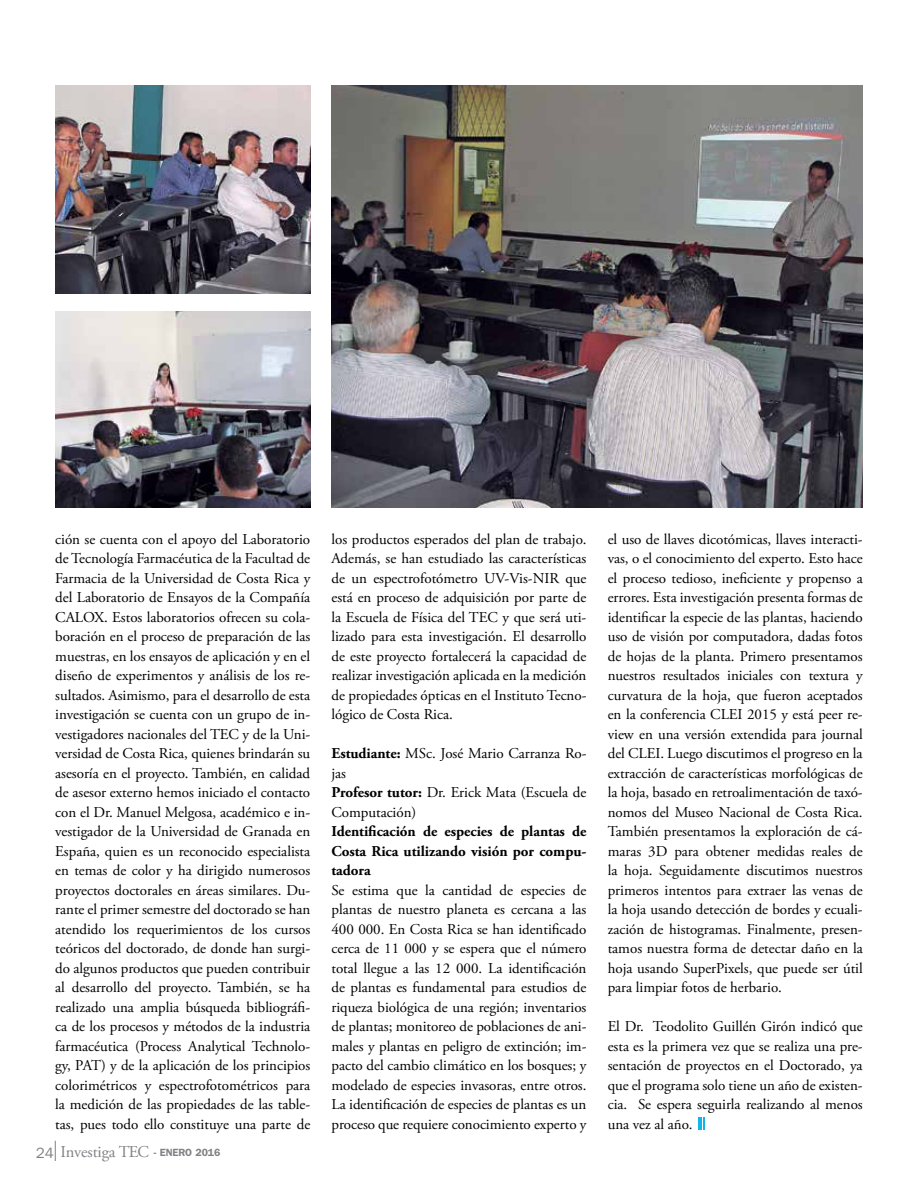
<style>
.page{position:relative;width:918px;height:1188px;background:#fff}
.page>*{position:absolute;margin:0;border:0;box-sizing:border-box;transform-origin:0 0}
.t1{font:16.5px "Adobe Garamond Pro";letter-spacing:-.01em;color:#808285}
.t2{font:15px/19.5px "Adobe Garamond Pro";letter-spacing:-.005em;color:#000;text-align:justify}
.t3{font:700 15px/19.5px "Adobe Garamond Pro";letter-spacing:-.005em;color:#000;text-align:justify}
.s1{font-weight:700}
.s2{font-family:"Franklin Gothic";font-size:15px}
.s3{font-family:"Franklin Gothic";font-weight:600;font-size:10.5px}
</style>
<div class="page">
<img style="left:332px;top:85px;width:531px;height:422px">
<img style="left:55px;top:85px;width:255px;height:208px">
<img style="left:55px;top:312px;width:255px;height:195px">
<svg style="left:699px;top:1117px;width:5px;height:12px"></svg>
<svg style="left:55px;top:1141px;width:1px;height:20px"></svg>
<p class="t2" style="left:55px;top:530px;width:257px">ción se cuenta con el apoyo del Laboratorio de Tecnología Farmacéutica de la Facultad de Farmacia de la Universidad de Costa Rica y del Laboratorio de Ensayos de la Compañía CALOX. Estos laboratorios ofrecen su cola&shy;boración en el proceso de preparación de las muestras, en los ensayos de aplicación y en el diseño de experimentos y análisis de los re&shy;sultados. Asimismo, para el desarrollo de esta investigación se cuenta con un grupo de in&shy;vestigadores nacionales del TEC y de la Uni&shy;versidad de Costa Rica, quienes brindarán su asesoría en el proyecto. También, en calidad de asesor externo hemos iniciado el contacto con el Dr. Manuel Melgosa, académico e in&shy;vestigador de la Universidad de Granada en España, quien es un reconocido especialista en temas de color y ha dirigido numerosos proyectos doctorales en áreas similares. Du&shy;rante el primer semestre del doctorado se han atendido los requerimientos de los cursos teóricos del doctorado, de donde han surgi&shy;do algunos productos que pueden contribuir al desarrollo del proyecto. También, se ha realizado una amplia búsqueda bibliográfi&shy;ca de los procesos y métodos de la industria farmacéutica (Process Analytical Technolo&shy;gy, PAT) y de la aplicación de los principios colorimétricos y espectrofotométricos para la medición de las propiedades de las table&shy;tas, pues todo ello constituye una parte de</p>
<p class="t2" style="left:332px;top:530px;width:256px">los productos esperados del plan de trabajo.<br>Además, se han estudiado las características de un espectrofotómetro UV-Vis-NIR que está en proceso de adquisición por parte de la Escuela de Física del TEC y que será uti&shy;lizado para esta investigación. El desarrollo de este proyecto fortalecerá la capacidad de realizar investigación aplicada en la medición de propiedades ópticas en el Instituto Tecno&shy;lógico de Costa Rica.</p>
<p class="t2" style="left:332px;top:744px;width:257px;text-align:left"><span class="s1">Estudiante:</span> MSc. José Mario Carranza Ro&shy;jas<br><span class="s1">Profesor tutor:</span> Dr. Erick Mata (Escuela de<br>Computación)</p>
<p class="t3" style="left:332px;top:822px;width:256px">Identificación de especies de plantas de Costa Rica utilizando visión por compu&shy;tadora</p>
<p class="t2" style="left:332px;top:881px;width:257px">Se estima que la cantidad de especies de plantas de nuestro planeta es cercana a las 400 000. En Costa Rica se han identificado cerca de 11 000 y se espera que el número total llegue a las 12 000. La identificación de plantas es fundamental para estudios de riqueza biológica de una región; inventarios de plantas; monitoreo de poblaciones de ani&shy;males y plantas en peligro de extinción; im&shy;pacto del cambio climático en los bosques; y modelado de especies invasoras, entre otros.<br>La identificación de especies de plantas es un proceso que requiere conocimiento experto y</p>
<p class="t1" style="left:36px;top:1142px;width:186px"><span class="s2">24</span> Investiga TEC <span class="s3">- ENERO 2016</span></p>
<p class="t2" style="left:608px;top:530px;width:257px">el uso de llaves dicotómicas, llaves interacti&shy;vas, o el conocimiento del experto. Esto hace el proceso tedioso, ineficiente y propenso a errores. Esta investigación presenta formas de identificar la especie de las plantas, haciendo uso de visión por computadora, dadas fotos de hojas de la planta. Primero presentamos nuestros resultados iniciales con textura y curvatura de la hoja, que fueron aceptados en la conferencia CLEI 2015 y está peer re&shy;view en una versión extendida para journal del CLEI. Luego discutimos el progreso en la extracción de características morfológicas de la hoja, basado en retroalimentación de taxó&shy;nomos del Museo Nacional de Costa Rica.<br>También presentamos la exploración de cá&shy;maras 3D para obtener medidas reales de la hoja. Seguidamente discutimos nuestros primeros intentos para extraer las venas de la hoja usando detección de bordes y ecuali&shy;zación de histogramas. Finalmente, presen&shy;tamos nuestra forma de detectar daño en la hoja usando SuperPixels, que puede ser útil para limpiar fotos de herbario.</p>
<p class="t2" style="left:608px;top:1017px;width:257px">El Dr. Teodolito Guillén Girón indicó que esta es la primera vez que se realiza una pre&shy;sentación de proyectos en el Doctorado, ya que el programa solo tiene un año de existen&shy;cia. Se espera seguirla realizando al menos una vez al año.</p>
</div>
